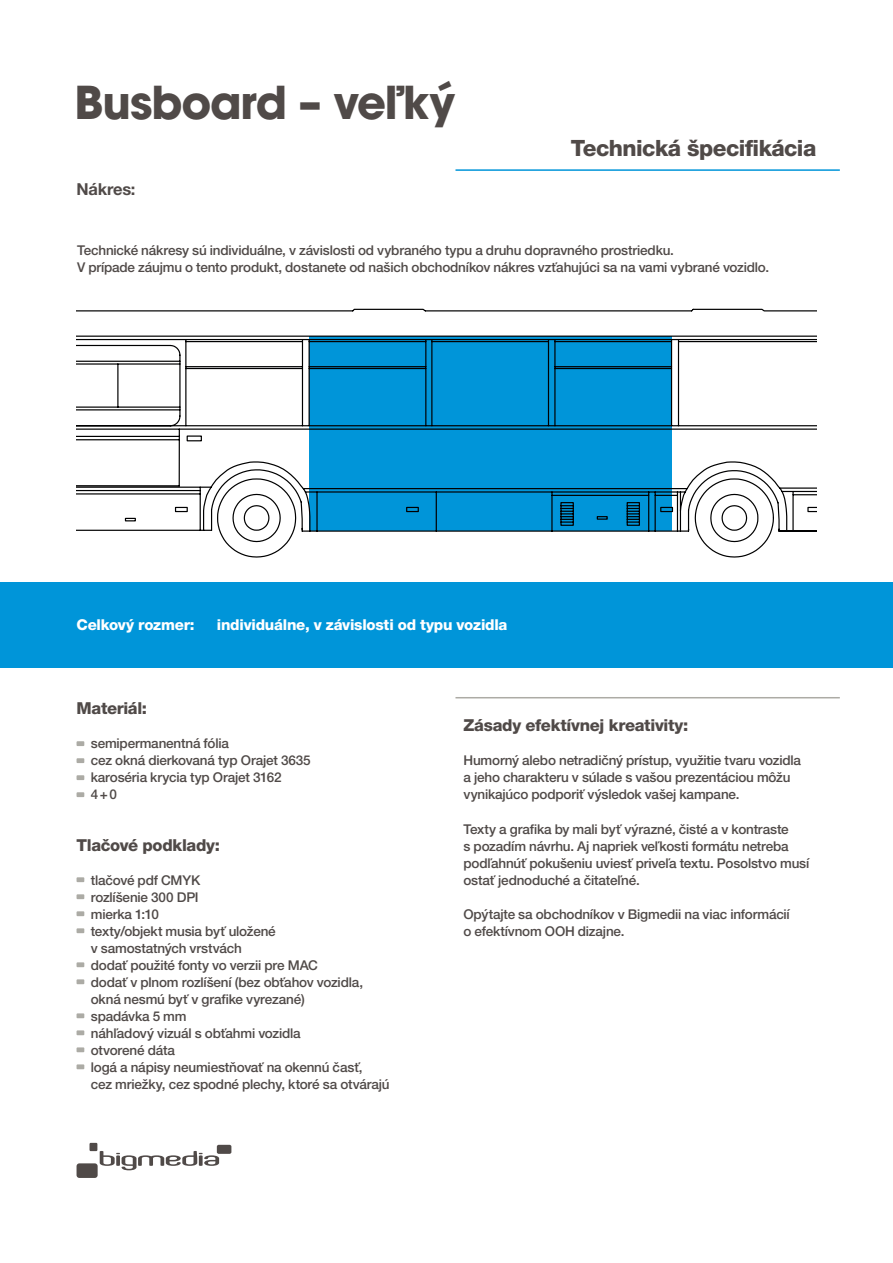
<style>
.page{position:relative;width:893px;height:1263px;background:#fff}
.page>*{position:absolute;margin:0;border:0;box-sizing:border-box;transform-origin:0 0}
.t1{font:700 45px "ITC Avant Garde Pro";letter-spacing:-.025em;color:#504a48}
.t2{font:800 22.5px "Helvetica Neue LT Pro";letter-spacing:-.025em;color:#504a48}
.t3{font:800 16.5px "Helvetica Neue LT Pro";letter-spacing:-.02em;color:#504a48}
.t4{font:700 16.5px "Helvetica Neue LT Pro";letter-spacing:-.015em;color:#504a48}
.t5{font:800 15px "Helvetica Neue LT Pro";letter-spacing:-.015em;color:#fff}
.t6{font:500 13.5px/17px "Helvetica Neue LT Pro";letter-spacing:-.015em;color:#504a48}
</style>
<div class="page">
<div style="left:0;top:583px;width:893px;height:85px;background:#0095d9"></div>
<div style="left:90px;top:1143px;width:7px;height:8px;background:#504a48"></div>
<div style="left:77px;top:1163px;width:21px;height:15px;background:#504a48;border-radius:3px"></div>
<div style="left:217px;top:1145px;width:14px;height:9px;background:#504a48;border-radius:2px"></div>
<svg style="left:100px;top:1151px;width:119px;height:19px"></svg>
<svg style="left:77px;top:741px;width:7px;height:5px"></svg>
<svg style="left:77px;top:758px;width:7px;height:5px"></svg>
<svg style="left:77px;top:775px;width:7px;height:5px"></svg>
<svg style="left:77px;top:792px;width:7px;height:5px"></svg>
<svg style="left:77px;top:877px;width:7px;height:5px"></svg>
<svg style="left:77px;top:894px;width:7px;height:5px"></svg>
<svg style="left:77px;top:911px;width:7px;height:5px"></svg>
<svg style="left:77px;top:928px;width:7px;height:5px"></svg>
<svg style="left:77px;top:962px;width:7px;height:5px"></svg>
<svg style="left:77px;top:979px;width:7px;height:5px"></svg>
<svg style="left:77px;top:1013px;width:7px;height:5px"></svg>
<svg style="left:77px;top:1030px;width:7px;height:5px"></svg>
<svg style="left:77px;top:1047px;width:7px;height:5px"></svg>
<svg style="left:77px;top:1064px;width:7px;height:5px"></svg>
<hr style="left:455px;top:169px;width:385px;height:2px;background:#0095d9">
<hr style="left:455px;top:697px;width:385px;height:1px;background:#acaba5">
<svg style="left:77px;top:309px;width:739px;height:249px"></svg>
<h1 class="t1" style="left:74px;top:72px;width:382px">Busboard – veľký</h1>
<p class="t4" style="left:77px;top:178px;width:60px">Nákres:</p>
<h2 class="t2" style="left:571px;top:135px;width:247px">Technická špecifikácia</h2>
<p class="t6" style="left:77px;top:242px;width:694px">Technické nákresy sú individuálne, v závislosti od vybraného typu a druhu dopravného prostriedku.<br>V prípade záujmu o tento produkt, dostanete od našich obchodníkov nákres vzťahujúci sa na vami vybrané vozidlo.</p>
<p class="t5" style="left:77px;top:616px;width:120px">Celkový rozmer:</p>
<p class="t5" style="left:217px;top:616px;width:292px">individuálne, v závislosti od typu vozidla</p>
<p class="t3" style="left:77px;top:699px;width:72px">Materiál:</p>
<p class="t6" style="left:91px;top:735px;width:221px">semipermanentná fólia<br>cez okná dierkovaná typ Orajet 3635 karoséria krycia typ Orajet 3162<br>4+0</p>
<p class="t3" style="left:77px;top:835px;width:145px">Tlačové podklady:</p>
<p class="t6" style="left:91px;top:871px;width:300px">tlačové pdf CMYK<br>rozlíšenie 300 DPI<br>mierka 1:10<br>texty/objekt musia byť uložené<br>v samostatných vrstvách<br>dodať použité fonty vo verzii pre MAC<br>dodať v plnom rozlíšení (bez obťahov vozidla, okná nesmú byť v grafike vyrezané)<br>spadávka 5 mm<br>náhľadový vizuál s obťahmi vozidla<br>otvorené dáta<br>logá a nápisy neumiestňovať na okennú časť,<br>cez mriežky, cez spodné plechy, ktoré sa otvárajú</p>
<p class="t3" style="left:463px;top:716px;width:226px">Zásady efektívnej kreativity:</p>
<p class="t6" style="left:463px;top:752px;width:339px">Humorný alebo netradičný prístup, využitie tvaru vozidla a jeho charakteru v súlade s vašou prezentáciou môžu vynikajúco podporiť výsledok vašej kampane.</p>
<p class="t6" style="left:463px;top:820px;width:347px">Texty a grafika by mali byť výrazné, čisté a v kontraste<br>s pozadím návrhu. Aj napriek veľkosti formátu netreba podľahnúť pokušeniu uviesť priveľa textu. Posolstvo musí ostať jednoduché a čitateľné.</p>
<p class="t6" style="left:463px;top:905px;width:328px">Opýtajte sa obchodníkov v Bigmedii na viac informácií o efektívnom OOH dizajne.</p>
</div>
